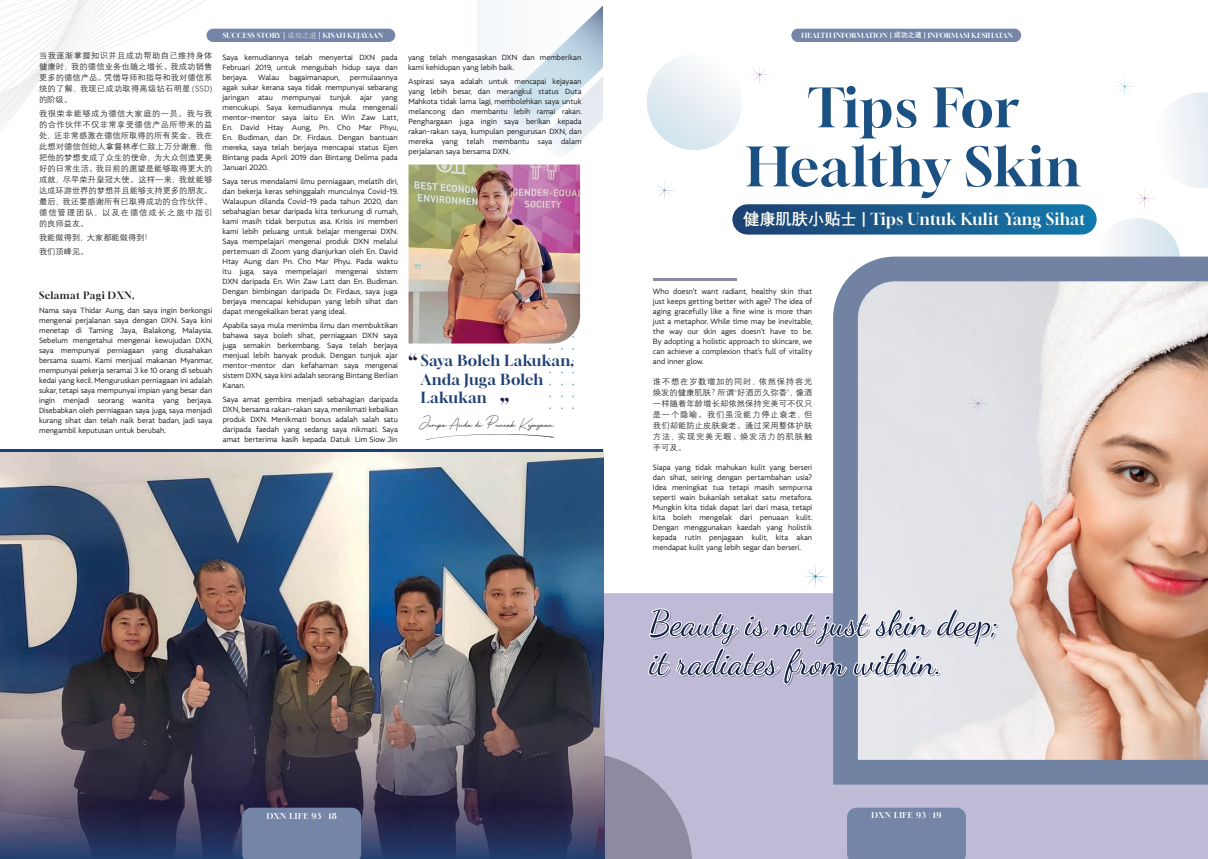
<style>
.page{position:relative;width:1208px;height:859px;background:#fff}
.page>*{position:absolute;margin:0;border:0;box-sizing:border-box;transform-origin:0 0}
.t1{font:53.1px/59px "Gloock";letter-spacing:.015em;color:#1b5082;text-align:center}
.t2{font:23.2px "Gloock";color:#291e4e}
.t3{font:19.2px "Retro Signature";color:#231f20;scale:.81 1}
.t4{font:16.2px "Gloock";letter-spacing:.015em;color:#fffef4}
.t5{font:15px/18px "Gloock";letter-spacing:.02em;color:#1f4074}
.t6{font:10px "Gloock";letter-spacing:.05em;color:#231f20}
.t7{font:8px/10px "Phrasa";color:#231f20;text-align:justify}
.t8{font:8px/11px "Deng Xian";letter-spacing:.02em;color:#231f20;text-align:justify}
.t9{font:8px "Gloock";letter-spacing:.095em;color:#fff}
.t10{font:8px/14px "Deng Xian";color:#231f20}
.t11{font:7px "Gloock";letter-spacing:.015em;color:#fff}
.s1{font-family:"Phrasa"}
.s2{font-family:"Adobe Song Std";font-weight:300}
.s3{font-family:"Deng Xian";font-weight:700}
.s4{color:#291e4e}
</style>
<div class="page">
<div style="left:604px;top:593px;width:604px;height:266px;background:#bfbbd6"></div>
<svg style="left:604px;top:753px;width:88px;height:106px"></svg>
<svg style="left:1088px;top:218px;width:98px;height:39px"></svg>
<div style="left:732px;top:204px;width:364px;height:31px;background:linear-gradient(to right,#204072,#1377ac);border-radius:15px"></div>
<div style="left:833px;top:257px;width:375px;height:528px;background:#7182a3"></div>
<img style="left:858px;top:281px;width:350px;height:479px">
<hr style="left:653px;top:279px;width:83px;height:2px;background:#8e8aa1">
<svg style="left:655px;top:180px;width:20px;height:20px"></svg>
<svg style="left:805px;top:565px;width:22px;height:22px"></svg>
<svg style="left:1115px;top:76px;width:93px;height:132px"></svg>
<svg style="left:966px;top:391px;width:24px;height:24px"></svg>
<svg style="left:641px;top:607px;width:358px;height:97px"></svg>
<svg style="left:0;top:0;width:588px;height:459px"></svg>
<svg style="left:237px;top:0;width:351px;height:185px"></svg>
<svg style="left:0;top:299px;width:202px;height:160px"></svg>
<hr style="left:0;top:449px;width:603px;height:3px;background:#1f4074">
<img style="left:0;top:459px;width:604px;height:400px">
<div style="left:242px;top:808px;width:119px;height:51px;background:#7585a7"></div>
<div style="left:847px;top:808px;width:119px;height:51px;background:#7585a7"></div>
<img style="left:408px;top:165px;width:172px;height:179px">
<svg style="left:477px;top:0;width:293px;height:157px"></svg>
<svg style="left:425px;top:434px;width:129px;height:6px"></svg>
<div style="left:791px;top:29px;width:230px;height:13px;background:#7585a7"></div>
<div style="left:206px;top:29px;width:189px;height:13px;background:#7585a7"></div>
<p class="t8" style="left:39px;top:50px;width:175px">当我逐渐掌握知识并且成功帮助自己维持身体健康时，我的德信业务也随之增长。我成功销售更多的德信产品。凭借导师和指导和我对德信系统的了解，我现已成功取得高级钻石明星 (SSD)的阶级。</p>
<p class="t8" style="left:39px;top:108px;width:175px">我很荣幸能够成为德信大家庭的一员。我与我的合作伙伴不仅非常享受德信产品所带来的益处，还非常感激在德信所取得的所有奖金。我在此想对德信创始人拿督林孝仁致上万分谢意，他把他的梦想变成了众生的使命，为大众创造更美好的日常生活。我目前的愿望是能够取得更大的成就，尽早荣升皇冠大使。这样一来，我就能够达成环游世界的梦想并且能够支持更多的朋友。最后，我还要感谢所有已取得成功的合作伙伴、德信管理团队，以及在德信成长之旅中指引的良师益友。</p>
<p class="t10" style="left:39px;top:230px;width:115px">我能做得到，大家都能做得到！我们顶峰见。</p>
<p class="t6" style="left:39px;top:288px;width:97px">Selamat Pagi DXN,</p>
<p class="t7" style="left:39px;top:305px;width:175px">Nama saya Thidar Aung, dan saya ingin berkongsi mengenai perjalanan saya dengan DXN. Saya kini menetap di Taming Jaya, Balakong, Malaysia.<br>Sebelum mengetahui mengenai kewujudan DXN, saya mempunyai perniagaan yang diusahakan bersama suami. Kami menjual makanan Myanmar, mempunyai pekerja seramai 3 ke 10 orang di sebuah kedai yang kecil. Menguruskan perniagaan ini adalah sukar, tetapi saya mempunyai impian yang besar dan ingin menjadi seorang wanita yang berjaya.<br>Disebabkan oleh perniagaan saya juga, saya menjadi kurang sihat dan telah naik berat badan, jadi saya mengambil keputusan untuk berubah.</p>
<p class="t11" style="left:223px;top:31px;width:162px">SUCCESS STORY <span class="s1">|</span> <span class="s2">成功之道</span> <span class="s1">|</span> KISAH KEJAYAAN</p>
<p class="t11" style="left:801px;top:31px;width:213px">HEALTH INFORMATION <span class="s3">| 成功之道 |</span> INFORMASI KESIHATAN</p>
<p class="t7" style="left:222px;top:52px;width:177px">Saya kemudiannya telah menyertai DXN pada Februari 2019, untuk mengubah hidup saya dan berjaya. Walau</p>
<p class="t7" style="left:222px;top:72px;width:177px;text-indent:67px">bagaimanapun, permulaannya agak sukar kerana saya tidak mempunyai sebarang jaringan atau mempunyai tunjuk ajar yang mencukupi. Saya kemudiannya mula mengenali mentor-mentor saya iaitu En. Win Zaw Latt, En. David Htay Aung, Pn. Cho Mar Phyu, En. Budiman, dan Dr. Firdaus. Dengan bantuan mereka, saya telah berjaya mencapai status Ejen Bintang pada April 2019 dan Bintang Delima pada Januari 2020.</p>
<p class="t7" style="left:222px;top:176px;width:177px">Saya terus mendalami ilmu perniagaan, melatih diri, dan bekerja keras sehinggalah munculnya Covid-19.<br>Walaupun dilanda Covid-19 pada tahun 2020, dan sebahagian besar daripada kita terkurung di rumah, kami masih tidak berputus asa. Krisis ini memberi kami lebih peluang untuk belajar mengenai DXN.<br>Saya mempelajari mengenai produk DXN melalui pertemuan di Zoom yang dianjurkan oleh En. David Htay Aung dan Pn. Cho Mar Phyu. Pada waktu itu juga, saya mempelajari mengenai sistem DXN daripada En. Win Zaw Latt dan En. Budiman.<br>Dengan bimbingan daripada Dr. Firdaus, saya juga berjaya mencapai kehidupan yang lebih sihat dan dapat mengekalkan berat yang ideal.</p>
<p class="t7" style="left:223px;top:320px;width:177px">Apabila saya mula menimba ilmu dan membuktikan bahawa saya boleh sihat, perniagaan DXN saya juga semakin berkembang. Saya telah berjaya menjual lebih banyak produk. Dengan tunjuk ajar mentor-mentor dan kefahaman saya mengenai sistem DXN, saya kini adalah seorang Bintang Berlian Kanan.</p>
<p class="t7" style="left:223px;top:394px;width:177px">Saya amat gembira menjadi sebahagian daripada DXN, bersama rakan-rakan saya, menikmati kebaikan produk DXN. Menikmati bonus adalah salah satu daripada faedah yang sedang saya nikmati. Saya amat berterima kasih kepada Datuk Lim Siow Jin</p>
<p class="t7" style="left:408px;top:52px;width:175px">yang telah mengasaskan DXN dan memberikan kami kehidupan yang lebih baik.</p>
<p class="t7" style="left:408px;top:76px;width:175px">Aspirasi saya adalah untuk mencapai kejayaan yang lebih besar, dan merangkul status Duta Mahkota tidak lama lagi, membolehkan saya untuk melancong dan membantu lebih ramai rakan.<br>Penghargaan juga ingin saya berikan kepada rakan-rakan saya, kumpulan pengurusan DXN, dan mereka yang telah membantu saya dalam perjalanan saya bersama DXN.</p>
<p class="t2" style="left:408px;top:349px;width:11px">“</p>
<p class="t5" style="left:421px;top:352px;width:154px">Saya Boleh Lakukan<span class="s4">,<br></span>Anda Juga Boleh<br>Lakukan</p>
<p class="t2" style="left:509px;top:410px;width:11px;rotate:-180deg">“</p>
<p class="t3" style="left:419px;top:414px;width:169px">Jumpa Anda di Puncak Kejayaan.</p>
<p class="t1" style="left:746px;top:77px;width:335px">Tips For<br>Healthy Skin</p>
<p class="t4" style="left:743px;top:209px;width:344px"><span class="s3">健康肌肤小贴士 |</span> Tips Untuk Kulit Yang Sihat</p>
<p class="t7" style="left:653px;top:286px;width:161px">Who doesn't want radiant, healthy skin that just keeps getting better with age? The idea of aging gracefully like a fine wine is more than just a metaphor. While time may be inevitable, the way our skin ages doesn't have to be.<br>By adopting a holistic approach to skincare, we can achieve a complexion that's full of vitality and inner glow.</p>
<p class="t8" style="left:653px;top:376px;width:161px">谁不想在岁数增加的同时，依然保持容光焕发的健康肌肤？所谓“好酒历久弥香”，像酒一样随着年龄增长却依然保持完美可不仅只是一个隐喻。我们虽没能力停止衰老，但我们却能防止皮肤衰老。通过采用整体护肤方法，实现完美无暇、焕发活力的肌肤触手可及。</p>
<p class="t7" style="left:653px;top:462px;width:161px">Siapa yang tidak mahukan kulit yang berseri dan sihat, seiring dengan pertambahan usia?<br>Idea meningkat tua tetapi masih sempurna seperti wain bukanlah setakat satu metafora.<br>Mungkin kita tidak dapat lari dari masa, tetapi kita boleh mengelak dari penuaan kulit.<br>Dengan menggunakan kaedah yang holistik kepada rutin penjagaan kulit, kita akan mendapat kulit yang lebih segar dan berseri.</p>
<p class="t9" style="left:267px;top:811px;width:72px">DXN LIFE 93 | 18</p>
<p class="t9" style="left:871px;top:810px;width:72px">DXN LIFE 93 | 19</p>
</div>
